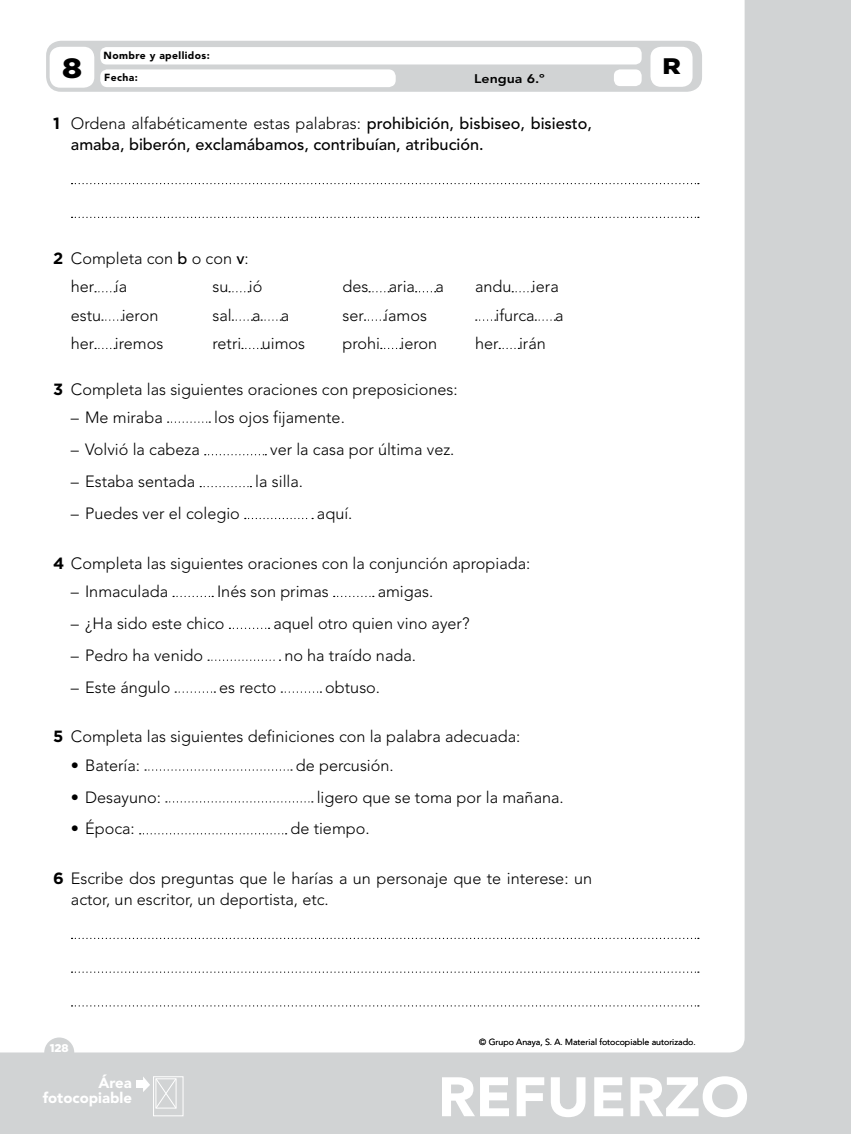
<style>
.page{position:relative;width:851px;height:1134px;background:#fff}
.page>*{position:absolute;margin:0;border:0;box-sizing:border-box;transform-origin:0 0}
.t1{font:900 55px "Avenir LT Std";color:#fff;scale:1.06 1}
.t2{font:900 27.88px "Gotham";color:#000;scale:1.13 1}
.t3{font:900 22.5px "Gotham";color:#000;scale:1.13 1}
.nucleoTextosangrado{font:300 16.25px/21.2px "Avenir LT Std";color:#000}
.t4{font:500 16.25px/21.2px "Avenir LT Std";color:#000}
.t5{font:900 14.88px/14.9px "Avenir LT Std";color:#fff;text-align:right}
.t6{font:800 12.5px "Avenir LT Std";color:#000;scale:1.13 1}
.t7{font:900 11.25px "Gotham";color:#fff}
.t8{font:900 10.25px "Avenir LT Std";letter-spacing:.04em;color:#000}
.t9{font:300 8.75px "Avenir LT Std";color:#000}
.s1{font-family:"Gotham";font-weight:700}
.s2{font-weight:300}
.s3{font-weight:500}
</style>
<div class="page">
<div style="left:0;top:0;width:850px;height:1134px;background:#d1d3d4"></div>
<div style="left:0;top:0;width:744px;height:1052px;background:#fff"></div>
<div style="left:44px;top:1037px;width:30px;height:30px;background:#d1d3d4;border-radius:50%"></div>
<div style="left:153px;top:1076px;width:30px;height:40px;border:1px solid #fff"></div>
<svg style="left:143px;top:1076px;width:34px;height:33px"></svg>
<div style="left:136px;top:1081px;width:8px;height:7px;background:#fff"></div>
<div style="left:46px;top:41px;width:656px;height:51px;background:#d1d3d4;border-radius:15px"></div>
<div style="left:50px;top:47px;width:44px;height:41px;background:#fff;border-radius:11px"></div>
<div style="left:613px;top:69px;width:28px;height:17px;background:#fff;border-radius:6px"></div>
<div style="left:650px;top:47px;width:42px;height:40px;background:#fff;border-radius:11px"></div>
<div style="left:100px;top:69px;width:295px;height:18px;background:#fff;border-radius:7px"></div>
<div style="left:100px;top:47px;width:541px;height:17px;background:#fff;border-radius:6px"></div>
<svg style="left:71px;top:183px;width:627px;height:1px"></svg>
<svg style="left:71px;top:217px;width:627px;height:1px"></svg>
<svg style="left:95px;top:291px;width:20px;height:1px"></svg>
<svg style="left:229px;top:291px;width:20px;height:1px"></svg>
<svg style="left:369px;top:291px;width:20px;height:1px"></svg>
<svg style="left:415px;top:291px;width:20px;height:1px"></svg>
<svg style="left:512px;top:291px;width:20px;height:1px"></svg>
<svg style="left:102px;top:319px;width:20px;height:2px"></svg>
<svg style="left:232px;top:319px;width:20px;height:2px"></svg>
<svg style="left:261px;top:319px;width:20px;height:2px"></svg>
<svg style="left:364px;top:319px;width:20px;height:2px"></svg>
<svg style="left:475px;top:319px;width:21px;height:2px"></svg>
<svg style="left:535px;top:319px;width:20px;height:2px"></svg>
<svg style="left:95px;top:348px;width:20px;height:1px"></svg>
<svg style="left:242px;top:348px;width:20px;height:1px"></svg>
<svg style="left:381px;top:348px;width:20px;height:1px"></svg>
<svg style="left:499px;top:348px;width:20px;height:1px"></svg>
<svg style="left:168px;top:421px;width:42px;height:2px"></svg>
<svg style="left:205px;top:454px;width:61px;height:1px"></svg>
<svg style="left:200px;top:486px;width:51px;height:1px"></svg>
<svg style="left:245px;top:518px;width:68px;height:1px"></svg>
<svg style="left:173px;top:596px;width:40px;height:1px"></svg>
<svg style="left:333px;top:596px;width:41px;height:1px"></svg>
<svg style="left:229px;top:628px;width:40px;height:1px"></svg>
<svg style="left:208px;top:659px;width:72px;height:2px"></svg>
<svg style="left:175px;top:691px;width:40px;height:2px"></svg>
<svg style="left:281px;top:691px;width:40px;height:2px"></svg>
<svg style="left:145px;top:769px;width:147px;height:2px"></svg>
<svg style="left:166px;top:801px;width:147px;height:1px"></svg>
<svg style="left:140px;top:833px;width:146px;height:1px"></svg>
<svg style="left:71px;top:938px;width:627px;height:1px"></svg>
<svg style="left:71px;top:971px;width:627px;height:2px"></svg>
<svg style="left:71px;top:1005px;width:627px;height:1px"></svg>
<p class="t2" style="left:62px;top:49px;width:19px">8</p>
<p class="t8" style="left:103px;top:49px;width:108px">Nombre y apellidos:</p>
<p class="t8" style="left:104px;top:71px;width:35px">Fecha:</p>
<p class="t6" style="left:474px;top:72px;width:64px">Lengua 6.º</p>
<p class="t4" style="left:71px;top:113px;width:522px;text-indent:-18px"><span class="s1">1</span> <span class="s2">Ordena alfabéticamente estas palabras:</span> prohibición, bisbiseo, bisiesto, amaba, biberón, exclamábamos, contribuían, atribución.</p>
<p class="nucleoTextosangrado" style="left:53px;top:248px;width:197px"><span class="s1">2</span> Completa con <span class="s3">b</span> o con <span class="s3">v</span>:</p>
<p class="nucleoTextosangrado" style="left:71px;top:276px;width:25px">her</p>
<p class="nucleoTextosangrado" style="left:115px;top:276px;width:14px">ía</p>
<p class="nucleoTextosangrado" style="left:212px;top:276px;width:17px">su</p>
<p class="nucleoTextosangrado" style="left:249px;top:276px;width:15px">ió</p>
<p class="nucleoTextosangrado" style="left:342px;top:276px;width:27px">des</p>
<p class="nucleoTextosangrado" style="left:389px;top:276px;width:28px">aria</p>
<p class="nucleoTextosangrado" style="left:435px;top:276px;width:10px">a</p>
<p class="nucleoTextosangrado" style="left:475px;top:276px;width:38px">andu</p>
<p class="nucleoTextosangrado" style="left:532px;top:276px;width:28px">iera</p>
<p class="nucleoTextosangrado" style="left:71px;top:305px;width:32px">estu</p>
<p class="nucleoTextosangrado" style="left:122px;top:305px;width:38px">ieron</p>
<p class="nucleoTextosangrado" style="left:212px;top:305px;width:21px">sal</p>
<p class="nucleoTextosangrado" style="left:252px;top:305px;width:10px">a</p>
<p class="nucleoTextosangrado" style="left:281px;top:305px;width:10px">a</p>
<p class="nucleoTextosangrado" style="left:342px;top:305px;width:23px">ser</p>
<p class="nucleoTextosangrado" style="left:384px;top:305px;width:44px">íamos</p>
<p class="nucleoTextosangrado" style="left:495px;top:305px;width:41px">ifurca</p>
<p class="nucleoTextosangrado" style="left:555px;top:305px;width:10px">a</p>
<p class="nucleoTextosangrado" style="left:71px;top:333px;width:25px">her</p>
<p class="nucleoTextosangrado" style="left:115px;top:333px;width:50px">iremos</p>
<p class="nucleoTextosangrado" style="left:212px;top:333px;width:30px">retri</p>
<p class="nucleoTextosangrado" style="left:262px;top:333px;width:45px">uimos</p>
<p class="nucleoTextosangrado" style="left:342px;top:333px;width:39px">prohi</p>
<p class="nucleoTextosangrado" style="left:400px;top:333px;width:38px">ieron</p>
<p class="nucleoTextosangrado" style="left:475px;top:333px;width:25px">her</p>
<p class="nucleoTextosangrado" style="left:519px;top:333px;width:28px">irán</p>
<p class="nucleoTextosangrado" style="left:53px;top:379px;width:406px"><span class="s1">3</span> Completa las siguientes oraciones con preposiciones:</p>
<p class="nucleoTextosangrado" style="left:71px;top:407px;width:93px">– Me miraba</p>
<p class="nucleoTextosangrado" style="left:214px;top:407px;width:132px">los ojos fijamente.</p>
<p class="nucleoTextosangrado" style="left:71px;top:439px;width:130px">– Volvió la cabeza</p>
<p class="nucleoTextosangrado" style="left:270px;top:439px;width:186px">ver la casa por última vez.</p>
<p class="nucleoTextosangrado" style="left:71px;top:471px;width:126px">– Estaba sentada</p>
<p class="nucleoTextosangrado" style="left:255px;top:471px;width:49px">la silla.</p>
<p class="nucleoTextosangrado" style="left:71px;top:503px;width:170px">– Puedes ver el colegio</p>
<p class="nucleoTextosangrado" style="left:317px;top:503px;width:37px">aquí.</p>
<p class="nucleoTextosangrado" style="left:53px;top:552px;width:478px"><span class="s1">4</span> Completa las siguientes oraciones con la conjunción apropiada:</p>
<p class="nucleoTextosangrado" style="left:71px;top:581px;width:99px">– Inmaculada</p>
<p class="nucleoTextosangrado" style="left:217px;top:581px;width:113px">Inés son primas</p>
<p class="nucleoTextosangrado" style="left:377px;top:581px;width:57px">amigas.</p>
<p class="nucleoTextosangrado" style="left:71px;top:613px;width:155px">– ¿Ha sido este chico</p>
<p class="nucleoTextosangrado" style="left:273px;top:613px;width:198px">aquel otro quien vino ayer?</p>
<p class="nucleoTextosangrado" style="left:71px;top:645px;width:134px">– Pedro ha venido</p>
<p class="nucleoTextosangrado" style="left:284px;top:645px;width:133px">no ha traído nada.</p>
<p class="nucleoTextosangrado" style="left:71px;top:676px;width:101px">– Este ángulo</p>
<p class="nucleoTextosangrado" style="left:219px;top:676px;width:59px">es recto</p>
<p class="nucleoTextosangrado" style="left:325px;top:676px;width:56px">obtuso.</p>
<p class="nucleoTextosangrado" style="left:53px;top:726px;width:468px"><span class="s1">5</span> Completa las siguientes definiciones con la palabra adecuada:</p>
<p class="nucleoTextosangrado" style="left:71px;top:754px;width:71px">• Batería:</p>
<p class="nucleoTextosangrado" style="left:296px;top:754px;width:99px">de percusión.</p>
<p class="nucleoTextosangrado" style="left:71px;top:786px;width:92px">• Desayuno:</p>
<p class="nucleoTextosangrado" style="left:316px;top:786px;width:248px">ligero que se toma por la mañana.</p>
<p class="nucleoTextosangrado" style="left:71px;top:818px;width:65px">• Época:</p>
<p class="nucleoTextosangrado" style="left:290px;top:818px;width:81px">de tiempo.</p>
<p class="nucleoTextosangrado" style="left:71px;top:868px;width:522px;text-indent:-18px"><span class="s1">6</span> Escribe dos preguntas que le harías a un personaje que te interese: un actor, un escritor, un deportista, etc.</p>
<h3 class="t3" style="left:662px;top:51px;width:18px">R</h3>
<p class="t7" style="left:50px;top:1040px;width:20px">128</p>
<p class="t5" style="left:43px;top:1075px;width:91px">Área fotocopiable</p>
<p class="t9" style="left:479px;top:1037px;width:218px">© Grupo Anaya, S. A. Material fotocopiable autorizado.</p>
<h1 class="t1" style="left:437px;top:1064px;width:295px">REFUERZO</h1>
</div>
